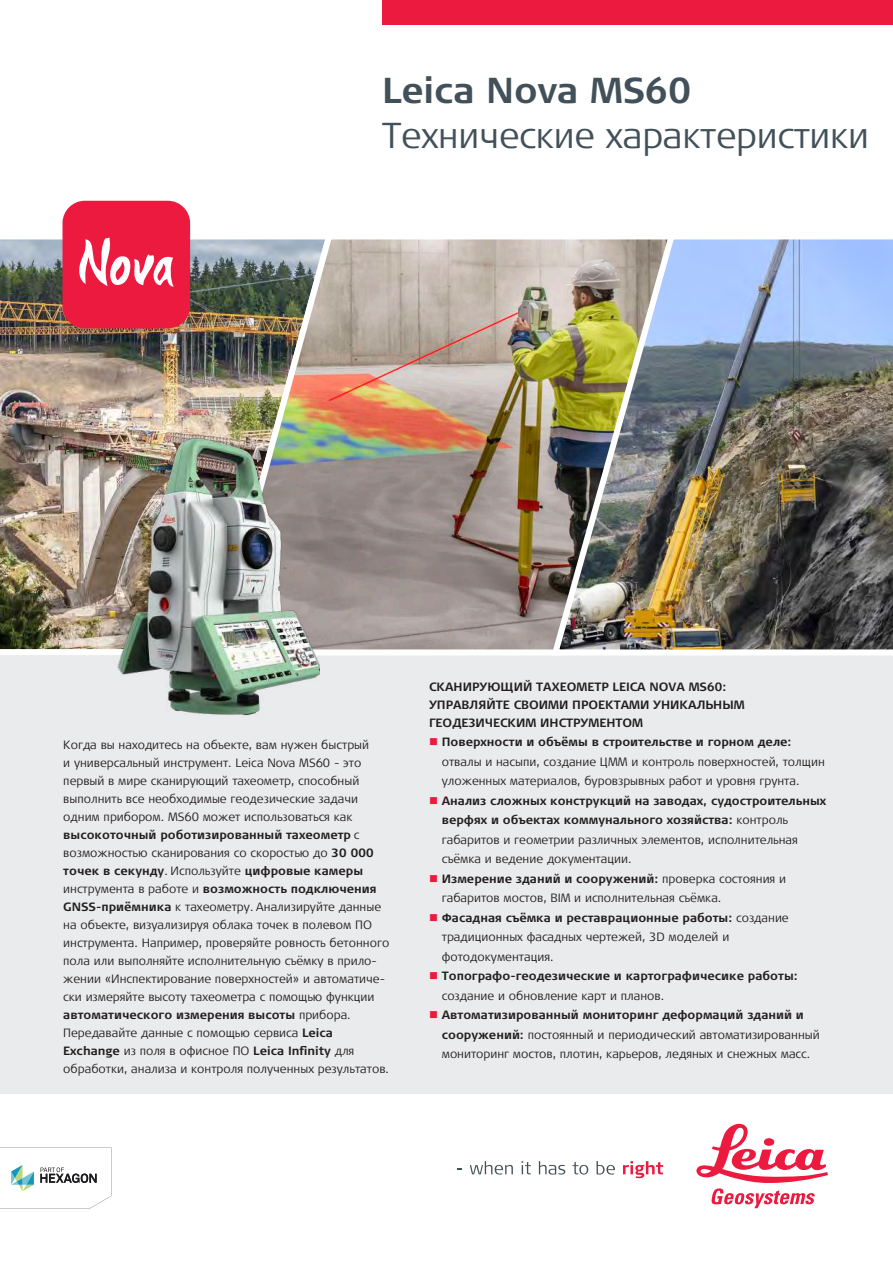
<style>
.page{position:relative;width:893px;height:1263px;background:#fff}
.page>*{position:absolute;margin:0;border:0;box-sizing:border-box;transform-origin:0 0}
.t1{font:300 36px "Signa Pro";letter-spacing:-.005em;color:#425159}
.t2{font:700 36px "Signa Pro";color:#425159}
.t3{font:300 12px/18px "Signa Pro";color:#231f20}
.t4{font:700 12px/19.5px "Signa Pro";color:#231f20}
.s1{font-weight:700}
.s2{color:#ed1a40}
.s3{font-weight:300}
</style>
<div class="page">
<div style="left:0;top:642px;width:893px;height:452px;background:#eaebec"></div>
<img style="left:0;top:229px;width:208px;height:426px">
<img style="left:208px;top:239px;width:339px;height:416px">
<img style="left:547px;top:239px;width:346px;height:417px">
<div style="left:382px;top:0;width:511px;height:25px;background:#ed1a40"></div>
<div style="left:63px;top:201px;width:127px;height:127px;background:#ed1a40;border-radius:22px"></div>
<svg style="left:79px;top:237px;width:95px;height:50px"></svg>
<svg style="left:0;top:1147px;width:111px;height:61px"></svg>
<svg style="left:470px;top:1161px;width:43px;height:13px"></svg>
<svg style="left:521px;top:1161px;width:10px;height:13px"></svg>
<svg style="left:539px;top:1161px;width:26px;height:13px"></svg>
<svg style="left:572px;top:1162px;width:16px;height:12px"></svg>
<svg style="left:596px;top:1161px;width:19px;height:13px"></svg>
<svg style="left:623px;top:1161px;width:40px;height:17px"></svg>
<svg style="left:696px;top:1123px;width:132px;height:85px"></svg>
<img style="left:104px;top:428px;width:215px;height:288px">
<h1 class="t2" style="left:382px;top:66px;width:311px">Leica Nova MS60</h1>
<h1 class="t1" style="left:382px;top:111px;width:488px">Технические характеристики</h1>
<p class="t3" style="left:63px;top:735px;width:327px">Когда вы находитесь на объекте, вам нужен быстрый<br>и универсальный инструмент. Leica Nova MS60 - это первый в мире сканирующий тахеометр, способный выполнить все необходимые геодезические задачи одним прибором. MS60 может использоваться как <span class="s1">высокоточный роботизированный тахеометр</span> с возможностью сканирования со скоростью до <span class="s1">30 000 точек в секунду</span>. Используйте <span class="s1">цифровые камеры </span>инструмента в работе и <span class="s1">возможность подключения GNSS-приёмника</span> к тахеометру. Анализируйте данные на объекте, визуализируя облака точек в полевом ПО инструмента. Например, проверяйте ровность бетонного пола или выполняйте исполнительную съёмку в прило&shy;жении «Инспектирование поверхностей» и автоматиче&shy;ски измеряйте высоту тахеометра с помощью функции <span class="s1">автоматического измерения высоты</span> прибора.<br>Передавайте данные с помощью сервиса <span class="s1">Leica Exchange</span> из поля в офисное ПО <span class="s1">Leica Infinity</span> для обработки, анализа и контроля полученных результатов.</p>
<p class="t4" style="left:429px;top:677px;width:317px;line-height:18px">СКАНИРУЮЩИЙ ТАХЕОМЕТР LEICA NOVA MS60:<br>УПРАВЛЯЙТЕ СВОИМИ ПРОЕКТАМИ УНИКАЛЬНЫМ<br>ГЕОДЕЗИЧЕСКИМ ИНСТРУМЕНТОМ</p>
<p class="t3" style="left:442px;top:731px;width:384px;line-height:19.5px;text-indent:-13px"><span class="s2">■</span> <span class="s1">Поверхности и объёмы в строительстве и горном деле: </span>отвалы и насыпи, создание ЦММ и контроль поверхностей, толщин уложенных материалов, буровзрывных работ и уровня грунта.</p>
<p class="t4" style="left:442px;top:790px;width:386px;text-indent:-13px"><span class="s2">■</span> Анализ сложных конструкций на заводах, судостроительных верфях и объектах коммунального хозяйства: <span class="s3">контроль габаритов и геометрии различных элементов, исполнительная съёмка и ведение документации.</span></p>
<p class="t3" style="left:442px;top:868px;width:346px;line-height:19.5px;text-indent:-13px"><span class="s2">■</span> <span class="s1">Измерение зданий и сооружений:</span> проверка состояния и габаритов мостов, BIM и исполнительная съёмка.</p>
<p class="t3" style="left:442px;top:907px;width:348px;line-height:19.5px;text-indent:-13px"><span class="s2">■</span> <span class="s1">Фасадная съёмка и реставрационные работы:</span> создание традиционных фасадных чертежей, 3D моделей и фотодокументация.</p>
<p class="t4" style="left:442px;top:965px;width:357px;text-indent:-13px"><span class="s2">■</span> Топографо-геодезические и картографичесике работы: <span class="s3">создание и обновление карт и планов.</span></p>
<p class="t3" style="left:442px;top:1004px;width:379px;line-height:19.5px;text-indent:-13px"><span class="s2">■</span> <span class="s1">Автоматизированный мониторинг деформаций зданий и сооружений:</span> постоянный и периодический автоматизированный мониторинг мостов, плотин, карьеров, ледяных и снежных масс.</p>
</div>
